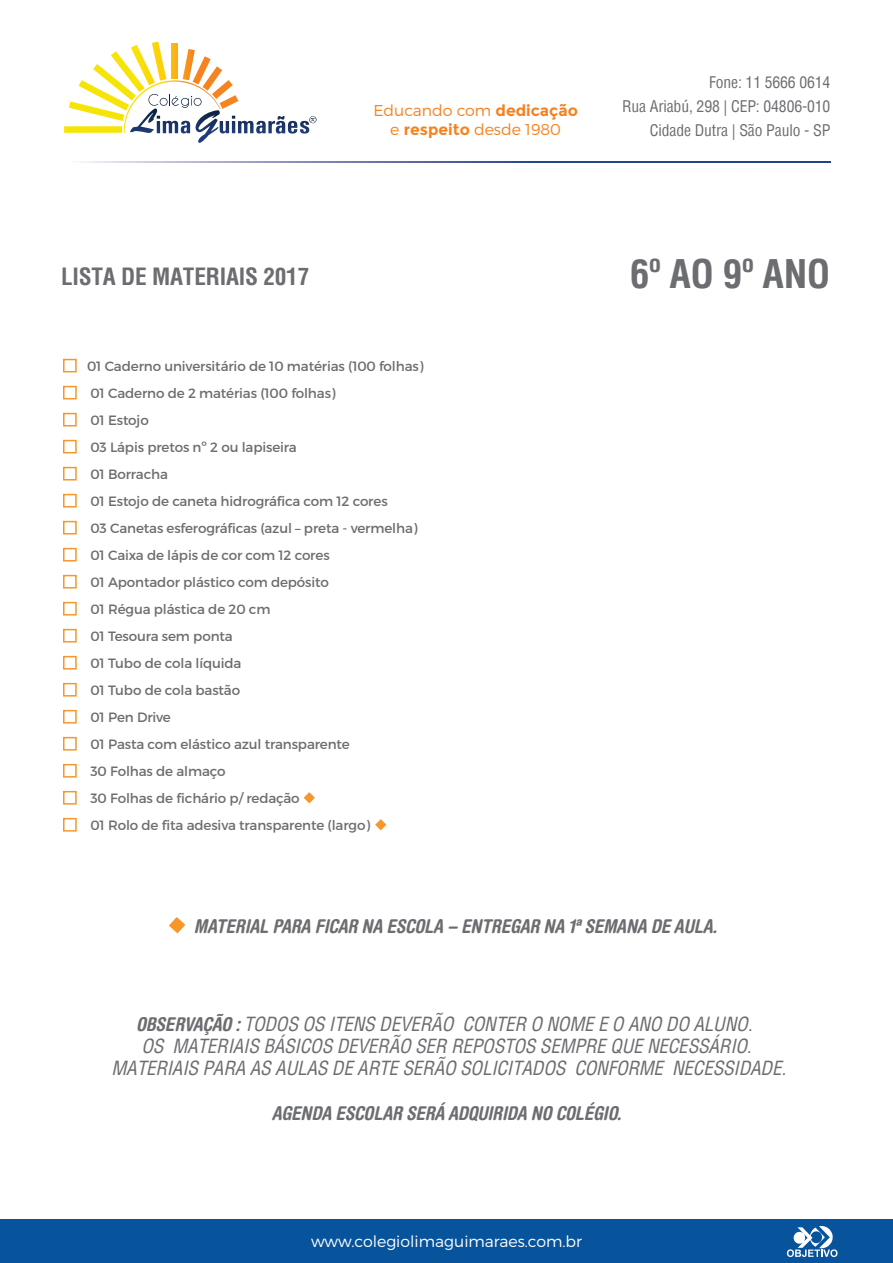
<style>
.page{position:relative;width:893px;height:1263px;background:#fff}
.page>*{position:absolute;margin:0;border:0;box-sizing:border-box;transform-origin:0 0}
.t1{font:700 condensed 38.55px "Helvetica";letter-spacing:-.01em;color:#6c6d70}
.t2{font:700 condensed 23.25px "Helvetica";letter-spacing:-.01em;color:#6c6d70}
.t3{font:italic condensed 19.05px/22px "Helvetica";letter-spacing:-.01em;color:#6c6d70;text-align:center}
.t4{font:italic 700 condensed 19.05px "Helvetica Rounded LT Std";letter-spacing:-.01em;color:#6c6d70}
.t5{font:condensed 15.75px/24px "Helvetica";letter-spacing:-.01em;color:#6c6d70;text-align:right}
.t6{font:300 15.75px/18.9px "Montserrat";color:#f58220;text-align:center}
.t7{font:300 15.75px "Montserrat";color:#fff}
.t8{font:13.5px/27px "Montserrat";letter-spacing:-.01em;color:#6c6d70}
.s1{font-weight:700}
.s2{font-family:"Helvetica Rounded LT Std";font-weight:700}
</style>
<div class="page">
<div style="left:0;top:1220px;width:893px;height:43px;background:#07549c"></div>
<div style="left:64px;top:126px;width:58px;height:7px;background:#f7e407"></div>
<svg style="left:69px;top:42px;width:247px;height:101px"></svg>
<svg style="left:83px;top:161px;width:747px;height:2px"></svg>
<div style="left:63px;top:359px;width:14px;height:13px;border:2px solid #f79729"></div>
<div style="left:63px;top:386px;width:14px;height:13px;border:2px solid #f79729"></div>
<div style="left:63px;top:413px;width:14px;height:13px;border:2px solid #f79729"></div>
<div style="left:63px;top:440px;width:14px;height:13px;border:2px solid #f79729"></div>
<div style="left:63px;top:467px;width:14px;height:13px;border:2px solid #f79729"></div>
<div style="left:63px;top:494px;width:14px;height:13px;border:2px solid #f79729"></div>
<div style="left:63px;top:521px;width:14px;height:13px;border:2px solid #f79729"></div>
<div style="left:63px;top:548px;width:14px;height:13px;border:2px solid #f79729"></div>
<div style="left:63px;top:575px;width:14px;height:13px;border:2px solid #f79729"></div>
<div style="left:63px;top:602px;width:14px;height:13px;border:2px solid #f79729"></div>
<div style="left:63px;top:629px;width:14px;height:14px;border:2px solid #f79729"></div>
<div style="left:63px;top:656px;width:14px;height:14px;border:2px solid #f79729"></div>
<div style="left:63px;top:683px;width:14px;height:14px;border:2px solid #f79729"></div>
<div style="left:63px;top:710px;width:14px;height:14px;border:2px solid #f79729"></div>
<div style="left:63px;top:737px;width:14px;height:14px;border:2px solid #f79729"></div>
<div style="left:63px;top:764px;width:14px;height:14px;border:2px solid #f79729"></div>
<div style="left:63px;top:791px;width:14px;height:14px;border:2px solid #f79729"></div>
<div style="left:63px;top:818px;width:14px;height:14px;border:2px solid #f79729"></div>
<svg style="left:787px;top:1226px;width:50px;height:31px"></svg>
<svg style="left:169px;top:917px;width:16px;height:16px"></svg>
<svg style="left:375px;top:819px;width:11px;height:11px"></svg>
<svg style="left:304px;top:792px;width:11px;height:11px"></svg>
<p class="t6" style="left:373px;top:101px;width:206px">Educando com <span class="s1">dedicação </span>e <span class="s1">respeito</span> desde 1980</p>
<p class="t5" style="left:622px;top:70px;width:210px">Fone: 11 5666 0614<br>Rua Ariabú, 298 | CEP: 04806-010<br>Cidade Dutra | São Paulo - SP</p>
<h2 class="t2" style="left:61px;top:261px;width:250px">LISTA DE MATERIAIS 2017</h2>
<p class="t8" style="left:87px;top:352px;width:338px">01 Caderno universitário de 10 matérias (100 folhas)<br>01 Caderno de 2 matérias (100 folhas)<br>01 Estojo<br>03 Lápis pretos nº 2 ou lapiseira<br>01 Borracha<br>01 Estojo de caneta hidrográfica com 12 cores<br>03 Canetas esferográficas (azul – preta - vermelha)<br>01 Caixa de lápis de cor com 12 cores<br>01 Apontador plástico com depósito<br>01 Régua plástica de 20 cm<br>01 Tesoura sem ponta<br>01 Tubo de cola líquida<br>01 Tubo de cola bastão<br>01 Pen Drive<br>01 Pasta com elástico azul transparente<br>30 Folhas de almaço<br>30 Folhas de fichário p/ redação<br>01 Rolo de fita adesiva transparente (largo)</p>
<h1 class="t1" style="left:630px;top:248px;width:202px">6º AO 9º ANO</h1>
<h3 class="t4" style="left:194px;top:914px;width:524px">MATERIAL PARA FICAR NA ESCOLA – ENTREGAR NA 1ª SEMANA DE AULA.</h3>
<h3 class="t3" style="left:112px;top:1013px;width:676px"><span class="s2">OBSERVAÇÃO :</span> TODOS OS ITENS DEVERÃO CONTER O NOME E O ANO DO ALUNO.<br>OS MATERIAIS BÁSICOS DEVERÃO SER REPOSTOS SEMPRE QUE NECESSÁRIO.<br>MATERIAIS PARA AS AULAS DE ARTE SERÃO SOLICITADOS CONFORME NECESSIDADE.</h3>
<h3 class="t4" style="left:272px;top:1101px;width:351px">AGENDA ESCOLAR SERÁ ADQUIRIDA NO COLÉGIO.</h3>
<p class="t7" style="left:311px;top:1231px;width:272px">www.colegiolimaguimaraes.com.br</p>
</div>
